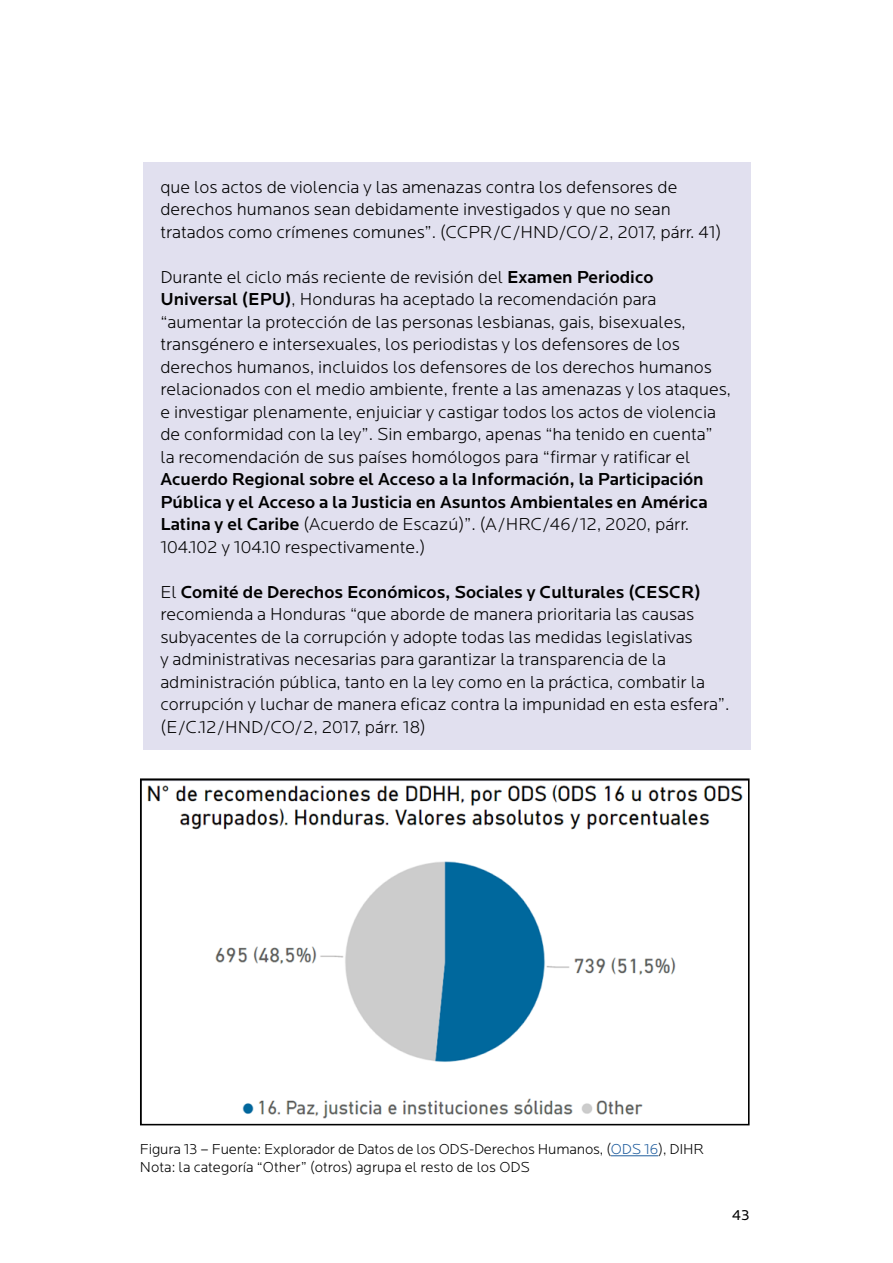
<style>
.page{position:relative;width:893px;height:1263px;background:#fff}
.page>*{position:absolute;margin:0;border:0;box-sizing:border-box;transform-origin:0 0}
.Box_Honduras{font:300 18px/22.5px "Locator";color:#000}
.Footnote_text{font:300 15px "Locator";letter-spacing:-.01em;color:#000}
.t1{font:15px "Locator";color:#000}
.s1{font-weight:500}
.s2{color:#215e9e}
</style>
<div class="page">
<div style="left:143px;top:162px;width:608px;height:588px;background:#e1e0ef"></div>
<img style="left:147px;top:784px;width:596px;height:335px">
<div style="left:140px;top:778px;width:610px;height:347px;border:2px solid #000"></div>
<hr style="left:611px;top:1155px;width:47px;height:1px;background:#215e9e">
<p class="Box_Honduras" style="left:160px;top:176px;width:563px">que los actos de violencia y las amenazas contra los defensores de derechos humanos sean debidamente investigados y que no sean tratados como crímenes comunes”. (CCPR/C/HND/CO/2, 2017, párr. 41)</p>
<p class="Box_Honduras" style="left:160px;top:266px;width:495px">Durante el ciclo más reciente de revisión del <span class="s1">Examen Periodico</span></p>
<p class="Box_Honduras" style="left:160px;top:288px;width:498px"><span class="s1">Universal (EPU)</span>, Honduras ha aceptado la recomendación para</p>
<p class="Box_Honduras" style="left:160px;top:311px;width:527px">“aumentar la protección de las personas lesbianas, gais, bisexuales,</p>
<p class="Box_Honduras" style="left:160px;top:333px;width:572px">transgénero e intersexuales, los periodistas y los defensores de los derechos humanos, incluidos los defensores de los derechos humanos relacionados con el medio ambiente, frente a las amenazas y los ataques, e investigar plenamente, enjuiciar y castigar todos los actos de violencia de conformidad con la ley”. Sin embargo, apenas “ha tenido en cuenta” la recomendación de sus países homólogos para “firmar y ratificar el <span class="s1">Acuerdo Regional sobre el Acceso a la Información, la Participación</span></p>
<p class="Box_Honduras" style="left:160px;top:491px;width:549px"><span class="s1">Pública y el Acceso a la Justicia en Asuntos Ambientales en América<br>Latina y el Caribe</span> (Acuerdo de Escazú)”. (A/HRC/46/12, 2020, párr.<br>104.102 y 104.10 respectivamente.)</p>
<p class="Box_Honduras" style="left:160px;top:581px;width:570px">El <span class="s1">Comité de Derechos Económicos, Sociales y Culturales (CESCR) </span>recomienda a Honduras “que aborde de manera prioritaria las causas subyacentes de la corrupción y adopte todas las medidas legislativas<br>y administrativas necesarias para garantizar la transparencia de la administración pública, tanto en la ley como en la práctica, combatir la corrupción y luchar de manera eficaz contra la impunidad en esta esfera”. (E/C.12/HND/CO/2, 2017, párr. 18)</p>
<p class="Footnote_text" style="left:140px;top:1141px;width:566px">Figura 13 – Fuente: Explorador de Datos de los ODS-Derechos Humanos, (<span class="s2">ODS 16</span>), DIHR</p>
<p class="Footnote_text" style="left:140px;top:1159px;width:391px">Nota: la categoría “Other” (otros) agrupa el resto de los ODS</p>
<p class="t1" style="left:732px;top:1207px;width:19px">43</p>
</div>
